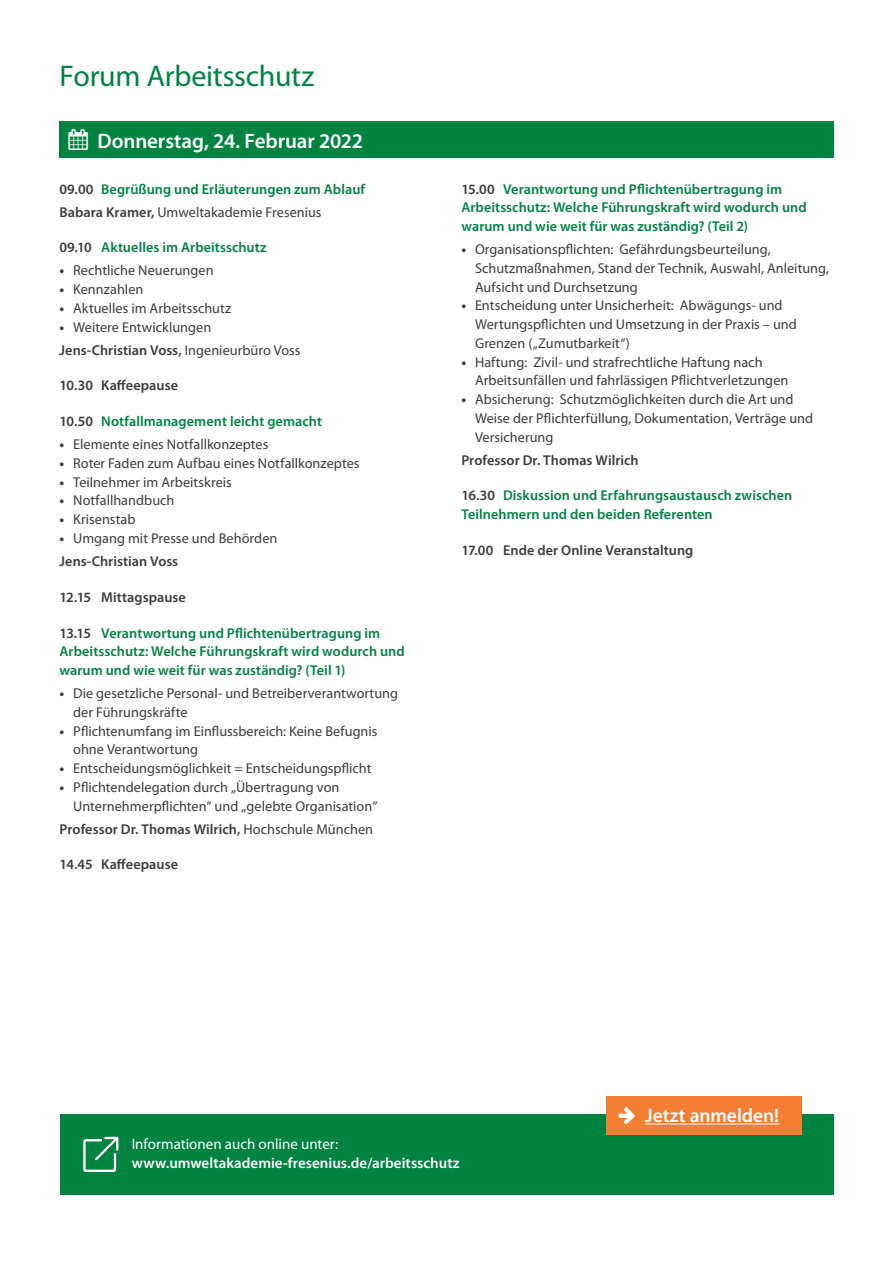
<style>
.page{position:relative;width:893px;height:1263px;background:#fff}
.page>*{position:absolute;margin:0;border:0;box-sizing:border-box;transform-origin:0 0}
.t1{font:30px "Myriad Pro";letter-spacing:-.01em;color:#008240}
.t2{font:600 21px "Myriad Pro";letter-spacing:-.005em;color:#fff}
.t3{font:600 19.5px "Myriad Pro";letter-spacing:-.005em;color:#fff}
.t4{font:600 15px/19.5px "Myriad Pro";color:#fff}
.Fließtext{font:14.25px/18.8px "Myriad Pro";color:#3c3c3d}
.Vortragstitel{font:600 14.25px/18.8px "Myriad Pro";letter-spacing:.005em;color:#008240}
.Fließtext-2{font:600 14.25px "Myriad Pro";letter-spacing:.005em;color:#3c3c3d}
.Vortragstitel-2{font:600 14.25px "Myriad Pro";letter-spacing:.005em;color:#3c3c3d}
.s1{color:#3c3c3d}
.s2{font-weight:600}
.s3{font-weight:700}
.s4{font-weight:400}
</style>
<div class="page">
<div style="left:60px;top:121px;width:427px;height:37px;background:#008240"></div>
<div style="left:461px;top:121px;width:372px;height:37px;background:#008240"></div>
<div style="left:60px;top:1115px;width:773px;height:80px;background:#008240"></div>
<svg style="left:83px;top:1137px;width:35px;height:35px"></svg>
<div style="left:606px;top:1096px;width:196px;height:38px;background:#f47f32"></div>
<hr style="left:645px;top:1123px;width:134px;height:1px;background:#fff">
<p class="t1" style="left:60px;top:58px;width:256px">Forum Arbeitsschutz</p>
<p class="t2" style="left:69px;top:128px;width:296px">▲ Donnerstag, 24. Februar 2022</p>
<p class="Vortragstitel" style="left:60px;top:179px;width:307px"><span class="s1">09.00</span> Begrüßung und Erläuterungen zum Ablauf</p>
<p class="Fließtext" style="left:60px;top:202px;width:264px"><span class="s2">Babara Kramer,</span> Umweltakademie Fresenius</p>
<p class="Vortragstitel" style="left:60px;top:238px;width:208px"><span class="s1">09.10</span> Aktuelles im Arbeitsschutz</p>
<p class="Fließtext" style="left:60px;top:261px;width:156px"><span class="s3">•</span> Rechtliche Neuerungen</p>
<p class="Fließtext" style="left:60px;top:280px;width:85px"><span class="s3">•</span> Kennzahlen</p>
<p class="Fließtext" style="left:60px;top:299px;width:173px"><span class="s3">•</span> Aktuelles im Arbeitsschutz</p>
<p class="Fließtext" style="left:60px;top:317px;width:153px"><span class="s3">•</span> Weitere Entwicklungen</p>
<p class="Fließtext-2" style="left:60px;top:341px;width:242px">Jens-Christian Voss, <span class="s4">Ingenieurbüro Voss</span></p>
<p class="Vortragstitel-2" style="left:60px;top:377px;width:120px">10.30 Kaffeepause</p>
<p class="Vortragstitel" style="left:60px;top:412px;width:264px"><span class="s1">10.50</span> Notfallmanagement leicht gemacht</p>
<p class="Fließtext" style="left:60px;top:435px;width:210px"><span class="s3">•</span> Elemente eines Notfallkonzeptes</p>
<p class="Fließtext" style="left:60px;top:454px;width:301px"><span class="s3">•</span> Roter Faden zum Aufbau eines Notfallkonzeptes</p>
<p class="Fließtext" style="left:60px;top:472px;width:174px"><span class="s3">•</span> Teilnehmer im Arbeitskreis</p>
<p class="Fließtext" style="left:60px;top:491px;width:116px"><span class="s3">•</span> Notfallhandbuch</p>
<p class="Fließtext" style="left:60px;top:510px;width:77px"><span class="s3">•</span> Krisenstab</p>
<p class="Fließtext" style="left:60px;top:529px;width:219px"><span class="s3">•</span> Umgang mit Presse und Behörden</p>
<p class="Fließtext-2" style="left:60px;top:552px;width:120px">Jens-Christian Voss</p>
<p class="Vortragstitel-2" style="left:60px;top:588px;width:128px">12.15 Mittagspause</p>
<p class="Vortragstitel" style="left:60px;top:623px;width:347px"><span class="s1">13.15</span> Verantwortung und Pflichtenübertragung im<br>Arbeitsschutz: Welche Führungskraft wird wodurch und warum und wie weit für was zuständig? (Teil 1)</p>
<p class="Fließtext" style="left:73px;top:684px;width:326px;text-indent:-14px"><span class="s3">•</span> Die gesetzliche Personal- und Betreiberverantwortung der Führungskräfte</p>
<p class="Fließtext" style="left:73px;top:721px;width:306px;text-indent:-14px"><span class="s3">•</span> Pflichtenumfang im Einflussbereich: Keine Befugnis ohne Verantwortung</p>
<p class="Fließtext" style="left:60px;top:759px;width:313px"><span class="s3">•</span> Entscheidungsmöglichkeit = Entscheidungspflicht</p>
<p class="Fließtext" style="left:73px;top:777px;width:306px;text-indent:-14px"><span class="s3">•</span> Pflichtendelegation durch „Übertragung von<br>Unternehmerpflichten“ und „gelebte Organisation“</p>
<p class="Fließtext-2" style="left:60px;top:820px;width:315px">Professor Dr. Thomas Wilrich, <span class="s4">Hochschule München</span></p>
<p class="Vortragstitel-2" style="left:60px;top:855px;width:120px">14.45 Kaffeepause</p>
<p class="Vortragstitel" style="left:461px;top:179px;width:347px"><span class="s1">15.00</span> Verantwortung und Pflichtenübertragung im<br>Arbeitsschutz: Welche Führungskraft wird wodurch und warum und wie weit für was zuständig? (Teil 2)</p>
<p class="Fließtext" style="left:475px;top:240px;width:356px;text-indent:-14px"><span class="s3">•</span> Organisationspflichten: Gefährdungsbeurteilung,<br>Schutzmaßnahmen, Stand der Technik, Auswahl, Anleitung,<br>Aufsicht und Durchsetzung</p>
<p class="Fließtext" style="left:475px;top:296px;width:323px;text-indent:-14px"><span class="s3">•</span> Entscheidung unter Unsicherheit: Abwägungs- und<br>Wertungspflichten und Umsetzung in der Praxis – und<br>Grenzen („Zumutbarkeit“)</p>
<p class="Fließtext" style="left:475px;top:352px;width:315px;text-indent:-14px"><span class="s3">•</span> Haftung: Zivil- und strafrechtliche Haftung nach<br>Arbeitsunfällen und fahrlässigen Pflichtverletzungen</p>
<p class="Fließtext" style="left:475px;top:390px;width:340px;text-indent:-14px"><span class="s3">•</span> Absicherung: Schutzmöglichkeiten durch die Art und<br>Weise der Pflichterfüllung, Dokumentation, Verträge und<br>Versicherung</p>
<p class="Fließtext-2" style="left:461px;top:451px;width:179px">Professor Dr. Thomas Wilrich</p>
<p class="Vortragstitel" style="left:461px;top:486px;width:332px"><span class="s1">16.30</span> Diskussion und Erfahrungsaustausch zwischen<br>Teilnehmern und den beiden Referenten</p>
<p class="Vortragstitel-2" style="left:461px;top:541px;width:234px">17.00 Ende der Online Veranstaltung</p>
<p class="t3" style="left:645px;top:1103px;width:135px">Jetzt anmelden!</p>
<p class="t4" style="left:132px;top:1134px;width:329px"><span class="s4">Informationen auch online unter: </span>www.umweltakademie-fresenius.de/arbeitsschutz</p>
</div>
